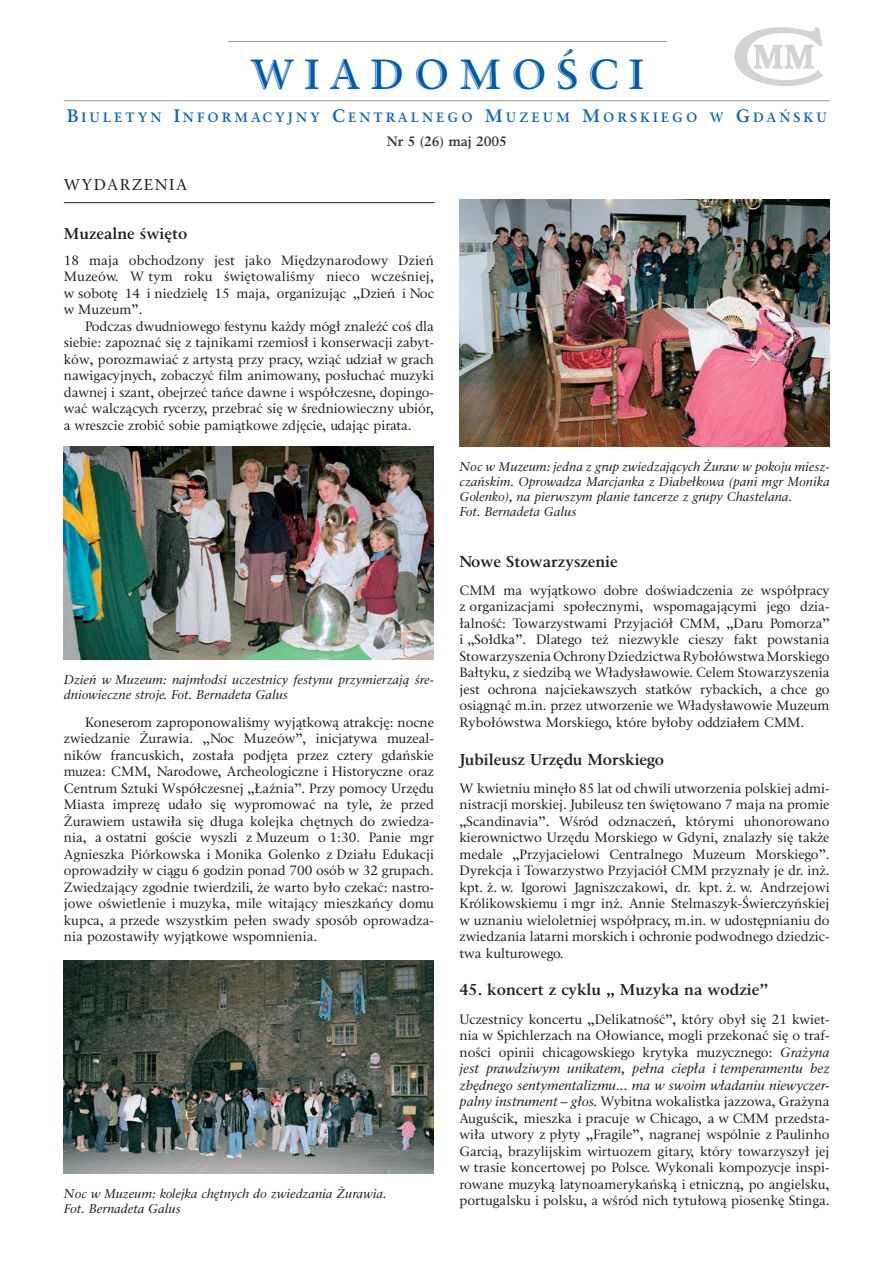
<style>
.page{position:relative;width:893px;height:1263px;background:#fff}
.page>*{position:absolute;margin:0;border:0;box-sizing:border-box;transform-origin:0 0}
.t1{font:42px "Classic EFN Handtooled";letter-spacing:.25em;color:#005aaa}
.t2{font:700 15.75px "Classic EFN";color:#231f20}
.t3{font:15.75px "Classic EFN";letter-spacing:.1em;color:#231f20}
.t4{font:13.5px/16.5px "Classic EFN";color:#231f20;text-align:justify}
.t5{font:13.5px "Classic EFN Handtooled";letter-spacing:.235em;color:#005aaa}
.t6{font:13.5px "Classic EFN Handtooled";color:#231f20}
.t7{font:italic 12.75px/15px "Classic EFN";color:#231f20}
.s1{font-size:18px}
.s2{font-style:italic}
</style>
<div class="page">
<hr style="left:228px;top:41px;width:439px;height:1px;background:#939598">
<hr style="left:64px;top:100px;width:765px;height:1px;background:#939598">
<svg style="left:734px;top:27px;width:89px;height:59px"></svg>
<hr style="left:64px;top:202px;width:370px;height:1px;background:#231f20">
<img style="left:64px;top:961px;width:370px;height:213px">
<img style="left:459px;top:200px;width:370px;height:247px">
<img style="left:64px;top:447px;width:370px;height:212px">
<h1 class="t1" style="left:250px;top:59px;width:394px">WIADOMOŚCI</h1>
<p class="t5" style="left:67px;top:112px;width:761px"><span class="s1">B</span>IULETYN <span class="s1">I</span>NFORMACYJNY <span class="s1">C</span>ENTRALNEGO <span class="s1">M</span>UZEUM <span class="s1">M</span>ORSKIEGO W <span class="s1">G</span>DAŃSKU</p>
<p class="t3" style="left:64px;top:179px;width:125px">WYDARZENIA</p>
<p class="t2" style="left:64px;top:227px;width:125px">Muzealne święto</p>
<p class="t6" style="left:387px;top:137px;width:121px">Nr 5 (26) maj 2005</p>
<p class="t4" style="left:64px;top:253px;width:371px">18 maja obchodzony jest jako Międzynarodowy Dzień Muzeów. W tym roku świętowaliśmy nieco wcześniej, w sobotę 14 i niedzielę 15 maja, organizując „Dzień i Noc w Muzeum”.</p>
<p class="t4" style="left:64px;top:319px;width:372px;text-indent:21px">Podczas dwudniowego festynu każdy mógł znaleźć coś dla siebie: zapoznać się z tajnikami rzemiosł i konserwacji zabyt&shy;ków, porozmawiać z artystą przy pracy, wziąć udział w grach nawigacyjnych, zobaczyć film animowany, posłuchać muzyki dawnej i szant, obejrzeć tańce dawne i współczesne, dopingo&shy;wać walczących rycerzy, przebrać się w średniowieczny ubiór, a wreszcie zrobić sobie pamiątkowe zdjęcie, udając pirata.</p>
<p class="t7" style="left:64px;top:673px;width:371px">Dzień w Muzeum: najmłodsi uczestnicy festynu przymierzają śre&shy;dniowieczne stroje. Fot. Bernadeta Galus</p>
<p class="t4" style="left:64px;top:715px;width:371px;text-indent:21px">Koneserom zaproponowaliśmy wyjątkową atrakcję: nocne zwiedzanie Żurawia. „Noc Muzeów”, inicjatywa muzeal&shy;ników francuskich, została podjęta przez cztery gdańskie muzea: CMM, Narodowe, Archeologiczne i Historyczne oraz Centrum Sztuki Współczesnej „Łaźnia”. Przy pomocy Urzędu Miasta imprezę udało się wypromować na tyle, że przed Żurawiem ustawiła się długa kolejka chętnych do zwiedza&shy;nia, a ostatni goście wyszli z Muzeum o 1:30. Panie mgr Agnieszka Piórkowska i Monika Golenko z Działu Edukacji oprowadziły w ciągu 6 godzin ponad 700 osób w 32 grupach.<br>Zwiedzający zgodnie twierdzili, że warto było czekać: nastro&shy;jowe oświetlenie i muzyka, mile witający mieszkańcy domu kupca, a przede wszystkim pełen swady sposób oprowadza&shy;nia pozostawiły wyjątkowe wspomnienia.</p>
<p class="t7" style="left:64px;top:1187px;width:324px">Noc w Muzeum: kolejka chętnych do zwiedzania Żurawia.<br>Fot. Bernadeta Galus</p>
<p class="t7" style="left:459px;top:460px;width:371px">Noc w Muzeum: jedna z grup zwiedzających Żuraw w pokoju miesz&shy;czańskim. Oprowadza Marcjanka z Diabełkowa (pani mgr Monika Golenko), na pierwszym planie tancerze z grupy Chastelana.<br>Fot. Bernadeta Galus</p>
<p class="t2" style="left:459px;top:555px;width:160px">Nowe Stowarzyszenie</p>
<p class="t4" style="left:459px;top:583px;width:371px">CMM ma wyjątkowo dobre doświadczenia ze współpracy z organizacjami społecznymi, wspomagającymi jego dzia&shy;łalność: Towarzystwami Przyjaciół CMM, „Daru Pomorza” i „Sołdka”. Dlatego też niezwykle cieszy fakt powstania Stowarzyszenia Ochrony Dziedzictwa Rybołówstwa Morskiego Bałtyku, z siedzibą we Władysławowie. Celem Stowarzyszenia jest ochrona najciekawszych statków rybackich, a chce go osiągnąć m.in. przez utworzenie we Władysławowie Muzeum Rybołówstwa Morskiego, które byłoby oddziałem CMM.</p>
<p class="t2" style="left:459px;top:753px;width:206px">Jubileusz Urzędu Morskiego</p>
<p class="t4" style="left:459px;top:781px;width:371px">W kwietniu minęło 85 lat od chwili utworzenia polskiej admi&shy;nistracji morskiej. Jubileusz ten świętowano 7 maja na promie „Scandinavia”. Wśród odznaczeń, którymi uhonorowano kierownictwo Urzędu Morskiego w Gdyni, znalazły się także medale „Przyjacielowi Centralnego Muzeum Morskiego”.<br>Dyrekcja i Towarzystwo Przyjaciół CMM przyznały je dr. inż. kpt. ż. w. Igorowi Jagniszczakowi, dr. kpt. ż. w. Andrzejowi Królikowskiemu i mgr inż. Annie Stelmaszyk-Świerczyńskiej w uznaniu wieloletniej współpracy, m.in. w udostępnianiu do zwiedzania latarni morskich i ochronie podwodnego dziedzic&shy;twa kulturowego.</p>
<p class="t2" style="left:459px;top:983px;width:310px">45. koncert z cyklu „ Muzyka na wodzie”</p>
<p class="t4" style="left:459px;top:1012px;width:371px">Uczestnicy koncertu „Delikatność”, który obył się 21 kwiet&shy;nia w Spichlerzach na Ołowiance, mogli przekonać się o traf&shy;ności opinii chicagowskiego krytyka muzycznego: <span class="s2">Grażyna jest prawdziwym unikatem, pełna ciepła i temperamentu bez zbędnego sentymentalizmu... ma w swoim władaniu niewyczer&shy;palny instrument – głos.</span> Wybitna wokalistka jazzowa, Grażyna Auguścik, mieszka i pracuje w Chicago, a w CMM przedsta&shy;wiła utwory z płyty „Fragile”, nagranej wspólnie z Paulinho Garcią, brazylijskim wirtuozem gitary, który towarzyszył jej w trasie koncertowej po Polsce. Wykonali kompozycje inspi&shy;rowane muzyką latynoamerykańską i etniczną, po angielsku, portugalsku i polsku, a wśród nich tytułową piosenkę Stinga.</p>
</div>
